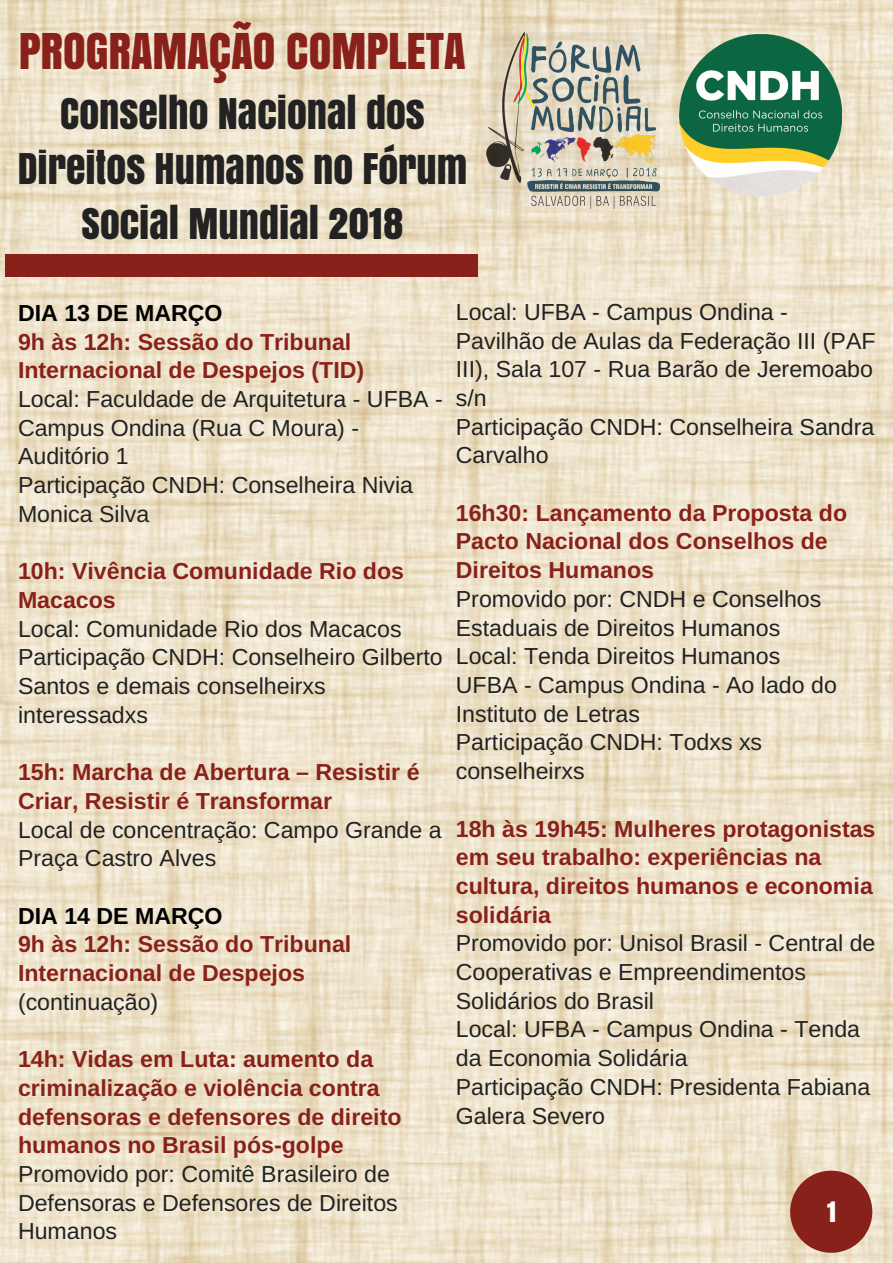
<style>
.page{position:relative;width:893px;height:1263px;background:#fff}
.page>*{position:absolute;margin:0;border:0;box-sizing:border-box;transform-origin:0 0}
.t1{font:46.35px "Anton";color:#89211b}
.t2{font:39.75px/55.1px "Anton";color:#222;text-align:center}
.t3{font:26.47px "Anton";color:#fff}
.t4{font:23.17px/28.7px "Arimo";color:#222}
.t5{font:700 23.17px/28.7px "Arimo";color:#89211b}
.t6{font:700 23.17px "Arimo";color:#000}
</style>
<div class="page">
<img style="left:0;top:0;width:893px;height:1263px">
<div style="left:5px;top:254px;width:472px;height:23px;background:#89211b"></div>
<img style="left:486px;top:33px;width:174px;height:175px">
<img style="left:680px;top:35px;width:162px;height:162px">
<svg style="left:790px;top:1170px;width:82px;height:83px;background:#9e4a40"></svg>
<h1 class="t1" style="left:19px;top:16px;width:448px">PROGRAMAÇÃO COMPLETA</h1>
<h2 class="t2" style="left:18px;top:85px;width:451px">CONSELHO NACIONAL DOS<br>DIREITOS HUMANOS NO FÓRUM<br>SOCIAL MUNDIAL 2018</h2>
<p class="t6" style="left:18px;top:300px;width:206px">DIA 13 DE MARÇO</p>
<p class="t5" style="left:18px;top:327px;width:348px">9h às 12h: Sessão do Tribunal<br>Internacional de Despejos (TID)</p>
<p class="t4" style="left:18px;top:385px;width:426px">Local: Faculdade de Arquitetura - UFBA -<br>Campus Ondina (Rua C Moura) -<br>Auditório 1<br>Participação CNDH: Conselheira Nivia<br>Monica Silva</p>
<p class="t5" style="left:18px;top:557px;width:388px">10h: Vivência Comunidade Rio dos<br>Macacos</p>
<p class="t4" style="left:18px;top:614px;width:426px">Local: Comunidade Rio dos Macacos<br>Participação CNDH: Conselheiro Gilberto<br>Santos e demais conselheirxs interessadxs</p>
<p class="t5" style="left:18px;top:758px;width:403px">15h: Marcha de Abertura – Resistir é<br>Criar, Resistir é Transformar</p>
<p class="t4" style="left:18px;top:815px;width:425px">Local de concentração: Campo Grande a<br>Praça Castro Alves</p>
<p class="t6" style="left:18px;top:903px;width:206px">DIA 14 DE MARÇO</p>
<p class="t5" style="left:18px;top:930px;width:335px">9h às 12h: Sessão do Tribunal<br>Internacional de Despejos</p>
<p class="t4" style="left:18px;top:987px;width:142px">(continuação)</p>
<p class="t5" style="left:18px;top:1045px;width:385px">14h: Vidas em Luta: aumento da criminalização e violência contra defensoras e defensores de direito humanos no Brasil pós-golpe</p>
<p class="t4" style="left:18px;top:1160px;width:381px">Promovido por: Comitê Brasileiro de<br>Defensoras e Defensores de Direitos<br>Humanos</p>
<p class="t4" style="left:456px;top:297px;width:421px">Local: UFBA - Campus Ondina -<br>Pavilhão de Aulas da Federação III (PAF<br>III), Sala 107 - Rua Barão de Jeremoabo s/n<br>Participação CNDH: Conselheira Sandra<br>Carvalho</p>
<p class="t5" style="left:456px;top:498px;width:393px">16h30: Lançamento da Proposta do<br>Pacto Nacional dos Conselhos de<br>Direitos Humanos</p>
<p class="t4" style="left:456px;top:584px;width:383px">Promovido por: CNDH e Conselhos<br>Estaduais de Direitos Humanos<br>Local: Tenda Direitos Humanos<br>UFBA - Campus Ondina - Ao lado do<br>Instituto de Letras<br>Participação CNDH: Todxs xs conselheirxs</p>
<p class="t5" style="left:456px;top:814px;width:421px">18h às 19h45: Mulheres protagonistas em seu trabalho: experiências na cultura, direitos humanos e economia solidária</p>
<p class="t4" style="left:456px;top:929px;width:421px">Promovido por: Unisol Brasil - Central de<br>Cooperativas e Empreendimentos<br>Solidários do Brasil<br>Local: UFBA - Campus Ondina - Tenda da Economia Solidária<br>Participação CNDH: Presidenta Fabiana<br>Galera Severo</p>
<p class="t3" style="left:827px;top:1192px;width:11px">1</p>
</div>
